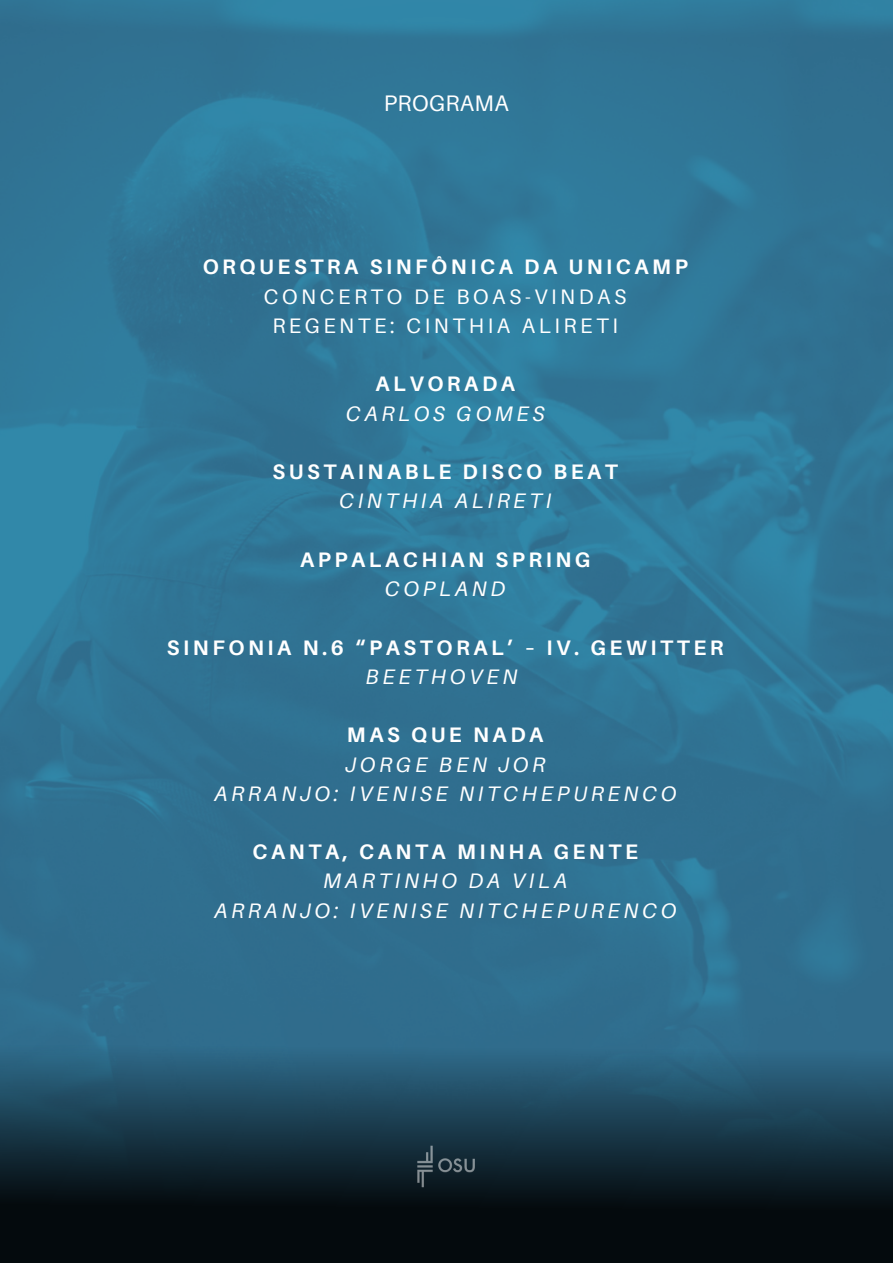
<style>
.page{position:relative;width:893px;height:1264px;background:#fff}
.page>*{position:absolute;margin:0;border:0;box-sizing:border-box;transform-origin:0 0}
.t1{font:22.5px "Aileron";letter-spacing:.02em;color:#fff}
.t2{font:700 21px "Aileron";letter-spacing:.17em;color:#fff}
.t3{font:italic 21px/29.2px "Aileron";letter-spacing:.17em;color:#fff;text-align:center}
.t4{font:21px/29.2px "Aileron";letter-spacing:.17em;color:#fff;text-align:center}
</style>
<div class="page">
<img style="left:0;top:0;width:892px;height:759px">
<svg style="left:0;top:759px;width:892px;height:503px;background:#24536c"></svg>
<img style="left:413px;top:1140px;width:65px;height:49px">
<p class="t1" style="left:383px;top:89px;width:127px">PROGRAMA</p>
<p class="t2" style="left:203px;top:254px;width:486px">ORQUESTRA SINFÔNICA DA UNICAMP</p>
<p class="t4" style="left:264px;top:281px;width:364px">CONCERTO DE BOAS-VINDAS<br>REGENTE: CINTHIA ALIRETI</p>
<p class="t2" style="left:375px;top:371px;width:141px">ALVORADA</p>
<p class="t3" style="left:346px;top:398px;width:200px">CARLOS GOMES</p>
<p class="t2" style="left:272px;top:459px;width:347px">SUSTAINABLE DISCO BEAT</p>
<p class="t3" style="left:339px;top:486px;width:213px">CINTHIA ALIRETI</p>
<p class="t2" style="left:300px;top:546px;width:292px">APPALACHIAN SPRING</p>
<p class="t3" style="left:385px;top:573px;width:122px">COPLAND</p>
<p class="t2" style="left:167px;top:634px;width:558px">SINFONIA N.6 “PASTORAL’ – IV. GEWITTER</p>
<p class="t3" style="left:365px;top:661px;width:153px">BEETHOVEN</p>
<p class="t2" style="left:347px;top:722px;width:198px">MAS QUE NADA</p>
<p class="t3" style="left:214px;top:749px;width:464px">JORGE BEN JOR<br>ARRANJO: IVENISE NITCHEPURENCO</p>
<p class="t2" style="left:252px;top:838px;width:387px">CANTA, CANTA MINHA GENTE</p>
<p class="t3" style="left:214px;top:866px;width:464px">MARTINHO DA VILA<br>ARRANJO: IVENISE NITCHEPURENCO</p>
</div>
